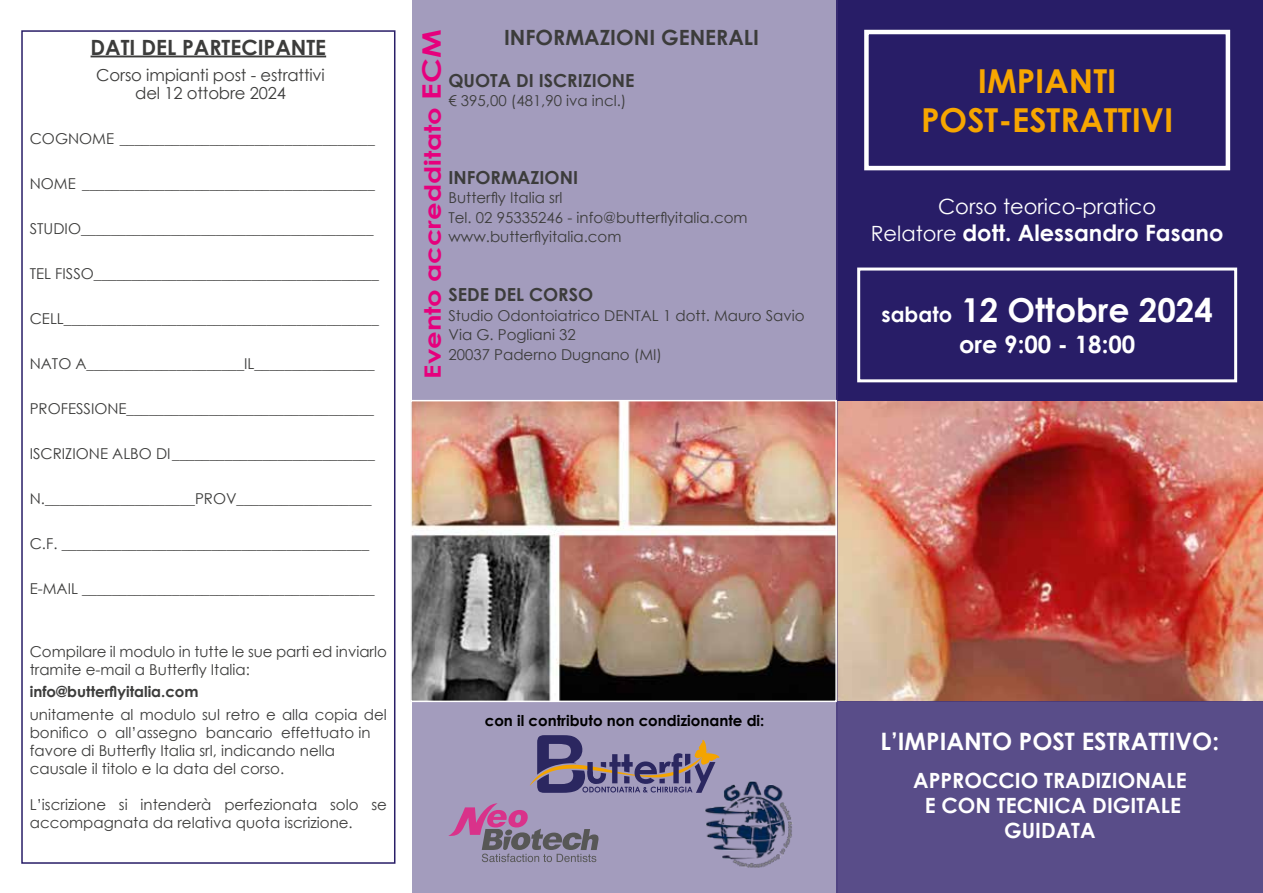
<style>
.page{position:relative;width:1263px;height:893px;background:#fff}
.page>*{position:absolute;margin:0;border:0;box-sizing:border-box;transform-origin:0 0}
.t1{font:700 33px/39.6px "Century Gothic";color:#f7a600;text-align:center}
.t2{font:700 33px "Century Gothic";color:#fff}
.t3{font:700 24px "Century Gothic";color:#fff}
.t4{font:700 22.5px "Century Gothic";color:#fff}
.t5{font:700 22.5px "Century Gothic";color:#e6007d;scale:1.22 1}
.t6{font:700 21px/25.2px "Century Gothic";color:#fff;text-align:center}
.t7{font:700 21px "Century Gothic";color:#3c3c3b}
.t8{font:21px "Century Gothic";color:#fff}
.t9{font:700 18px "Century Gothic";color:#3c3c3b}
.t10{font:16.5px/18px "Century Gothic";letter-spacing:-.01em;color:#3c3c3b;text-align:center}
.t11{font:15px/18px "Century Gothic";color:#3c3c3b}
.t12{font:700 15px "Century Gothic";color:#000}
.t13{font:700 15px "Century Gothic";color:#3c3c3b}
.s1{font-size:25.5px}
.s2{font-weight:400;font-size:21px}
.s3{font-size:21px}
</style>
<div class="page">
<img style="left:837px;top:401px;width:426px;height:300px">
<div style="left:837px;top:0;width:426px;height:401px;background:#281d67"></div>
<div style="left:412px;top:0;width:425px;height:893px;background:#a39cbd"></div>
<div style="left:837px;top:701px;width:426px;height:192px;background:#594d89"></div>
<div style="left:21px;top:30px;width:374px;height:834px;border:2px solid #281d67"></div>
<svg style="left:448px;top:803px;width:150px;height:59px"></svg>
<img style="left:705px;top:781px;width:88px;height:87px">
<svg style="left:530px;top:735px;width:189px;height:58px"></svg>
<div style="left:864px;top:30px;width:366px;height:140px;border:4px solid #fff"></div>
<hr style="left:91px;top:56px;width:235px;height:1px;background:#3c3c3b">
<div style="left:857px;top:268px;width:380px;height:114px;border:3px solid #fff"></div>
<img style="left:413px;top:403px;width:421px;height:296px">
<div style="left:410px;top:400px;width:427px;height:302px;border:2px solid #fff"></div>
<h3 class="t7" style="left:91px;top:31px;width:237px">DATI DEL PARTECIPANTE</h3>
<p class="t10" style="left:96px;top:66px;width:230px">Corso impianti post - estrattivi del 12 ottobre 2024</p>
<p class="t11" style="left:30px;top:129px;width:347px">COGNOME __________________________________</p>
<p class="t11" style="left:30px;top:174px;width:347px">NOME _______________________________________</p>
<p class="t11" style="left:30px;top:219px;width:345px">STUDIO_______________________________________</p>
<p class="t11" style="left:30px;top:264px;width:351px">TEL FISSO______________________________________</p>
<p class="t11" style="left:30px;top:309px;width:351px">CELL__________________________________________</p>
<p class="t11" style="left:30px;top:354px;width:346px">NATO A_____________________IL________________</p>
<p class="t11" style="left:30px;top:399px;width:346px">PROFESSIONE_________________________________</p>
<p class="t11" style="left:30px;top:444px;width:347px">ISCRIZIONE ALBO DI___________________________</p>
<p class="t11" style="left:30px;top:489px;width:343px">N.____________________PROV__________________</p>
<p class="t11" style="left:30px;top:534px;width:341px">C.F. _________________________________________</p>
<p class="t11" style="left:30px;top:579px;width:346px">E-MAIL _______________________________________</p>
<p class="t11" style="left:30px;top:642px;width:359px">Compilare il modulo in tutte le sue parti ed inviarlo tramite e-mail a Butterfly Italia:</p>
<p class="t13" style="left:30px;top:680px;width:170px">info@butterflyitalia.com</p>
<p class="t11" style="left:30px;top:705px;width:359px">unitamente al modulo sul retro e alla copia del bonifico o all’assegno bancario effettuato in favore di Butterfly Italia srl, indicando nella causale il titolo e la data del corso.</p>
<p class="t11" style="left:30px;top:795px;width:359px">L’iscrizione si intenderà perfezionata solo se accompagnata da relativa quota iscrizione.</p>
<h3 class="t5" style="left:416px;top:379px;width:287px;rotate:-90deg">Evento accredditato <span class="s1">ECM</span></h3>
<h3 class="t7" style="left:504px;top:22px;width:256px">INFORMAZIONI GENERALI</h3>
<p class="t9" style="left:448px;top:67px;width:188px">QUOTA DI ISCRIZIONE</p>
<p class="t11" style="left:448px;top:92px;width:179px">€ 395,00 (481,90 iva incl.)</p>
<p class="t9" style="left:448px;top:163px;width:131px">INFORMAZIONI</p>
<p class="t11" style="left:448px;top:188px;width:301px;line-height:19.5px">Butterfly Italia srl<br>Tel. 02 95335246 - info@butterflyitalia.com www.butterflyitalia.com</p>
<p class="t9" style="left:448px;top:281px;width:21px">Sede</p>
<p class="t9" style="left:494px;top:281px;width:11px">del</p>
<p class="t9" style="left:529px;top:281px;width:14px">corso</p>
<p class="t11" style="left:448px;top:305px;width:358px;line-height:19.5px">Studio Odontoiatrico DENTAL 1 dott. Mauro Savio<br>Via G. Pogliani 32<br>20037 Paderno Dugnano (MI)</p>
<p class="t12" style="left:485px;top:709px;width:281px">con il contributo non condizionante di:</p>
<h1 class="t1" style="left:921px;top:59px;width:254px">IMPIANTI<br>POST-ESTRATTIVI</h1>
<h3 class="t8" style="left:938px;top:191px;width:219px">Corso teorico-pratico</h3>
<h3 class="t4" style="left:871px;top:215px;width:354px"><span class="s2">Relatore</span> dott. Alessandro Fasano</h3>
<h1 class="t2" style="left:881px;top:285px;width:333px"><span class="s3">sabato</span> 12 Ottobre 2024</h1>
<h2 class="t3" style="left:959px;top:326px;width:178px">ore 9:00 - 18:00</h2>
<h2 class="t3" style="left:881px;top:723px;width:340px">L’IMPIANTO POST ESTRATTIVO:</h2>
<h3 class="t6" style="left:913px;top:766px;width:275px">APPROCCIO TRADIZIONALE<br>E CON TECNICA DIGITALE<br>GUIDATA</h3>
</div>
